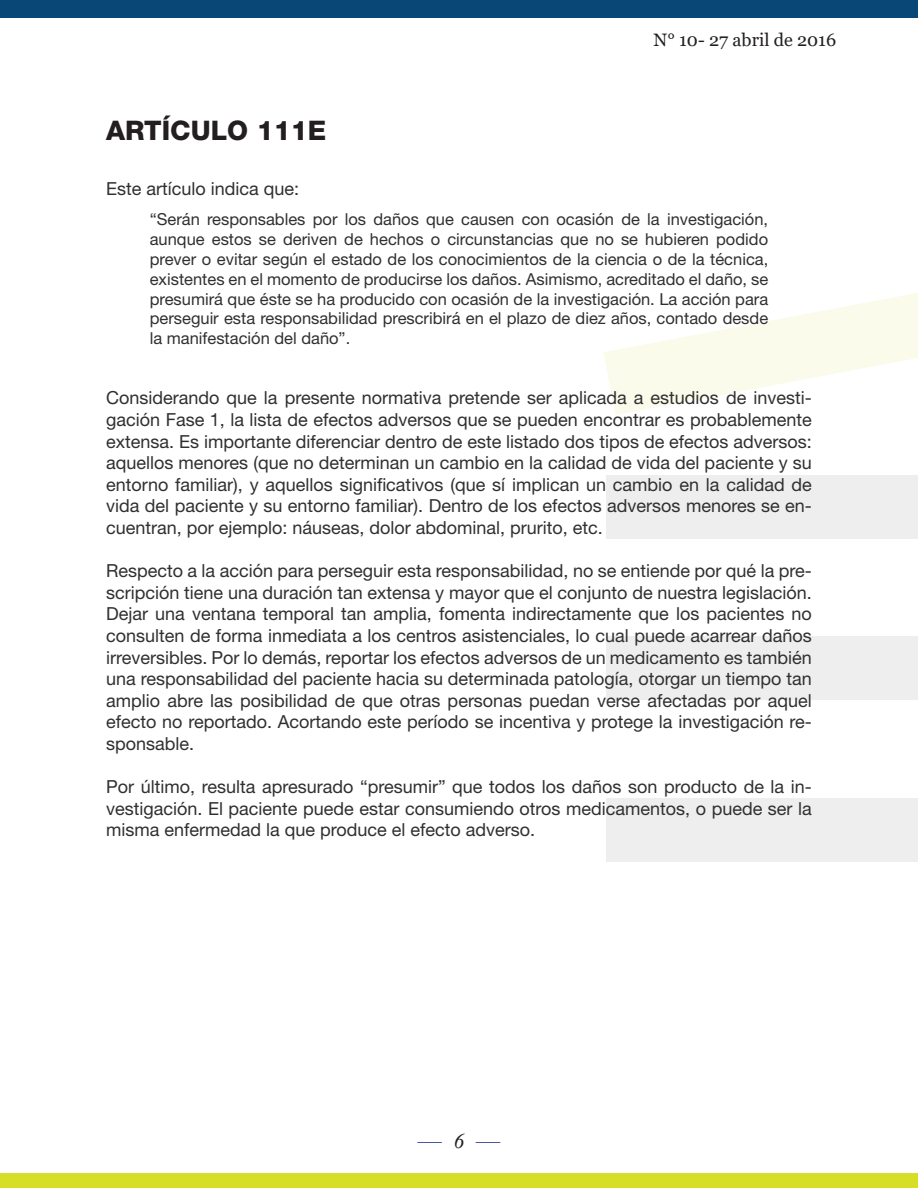
<style>
.page{position:relative;width:918px;height:1188px;background:#fff}
.page>*{position:absolute;margin:0;border:0;box-sizing:border-box;transform-origin:0 0}
.t1{font:800 27px "Helvetica Neue LT Std";color:#231f20}
.t2{font:24px "Times New Roman";color:#253f8e}
.body{font:18px/21.6px "Helvetica Neue";color:#312f30;text-align:justify}
.t3{font:18px "Georgia";color:#231f20}
.body-2{font:16.5px/19.8px "Helvetica Neue";color:#312f30;text-align:justify}
.s1{font-style:italic;font-size:21px;color:#231f20}
</style>
<div class="page">
<svg style="left:604px;top:293px;width:314px;height:122px"></svg>
<div style="left:606px;top:475px;width:312px;height:63px;background:#eee"></div>
<div style="left:606px;top:798px;width:312px;height:64px;background:#eee"></div>
<div style="left:606px;top:636px;width:312px;height:64px;background:#eee"></div>
<div style="left:0;top:1174px;width:918px;height:14px;background:#d6de25"></div>
<div style="left:0;top:0;width:918px;height:18px;background:#094776"></div>
<p class="t1" style="left:106px;top:114px;width:222px">ARTÍCULO 111E</p>
<p class="t3" style="left:654px;top:29px;width:184px">N° 10- 27 abril de 2016</p>
<p class="body" style="left:106px;top:179px;width:195px">Este artículo indica que:</p>
<p class="body-2" style="left:150px;top:211px;width:620px">“Serán responsables por los daños que causen con ocasión de la investigación, aunque estos se deriven de hechos o circunstancias que no se hubieren podido prever o evitar según el estado de los conocimientos de la ciencia o de la técnica, existentes en el momento de producirse los daños. Asimismo, acreditado el daño, se presumirá que éste se ha producido con ocasión de la investigación. La acción para perseguir esta responsabilidad prescribirá en el plazo de diez años, contado desde la manifestación del daño”.</p>
<p class="body" style="left:106px;top:388px;width:707px">Considerando que la presente normativa pretende ser aplicada a estudios de investi&shy;gación Fase 1, la lista de efectos adversos que se pueden encontrar es probablemente extensa. Es importante diferenciar dentro de este listado dos tipos de efectos adversos: aquellos menores (que no determinan un cambio en la calidad de vida del paciente y su entorno familiar), y aquellos significativos (que sí implican un cambio en la calidad de vida del paciente y su entorno familiar). Dentro de los efectos adversos menores se en&shy;cuentran, por ejemplo: náuseas, dolor abdominal, prurito, etc.</p>
<p class="body" style="left:106px;top:561px;width:707px">Respecto a la acción para perseguir esta responsabilidad, no se entiende por qué la pre&shy;scripción tiene una duración tan extensa y mayor que el conjunto de nuestra legislación.<br>Dejar una ventana temporal tan amplia, fomenta indirectamente que los pacientes no consulten de forma inmediata a los centros asistenciales, lo cual puede acarrear daños irreversibles. Por lo demás, reportar los efectos adversos de un medicamento es también una responsabilidad del paciente hacia su determinada patología, otorgar un tiempo tan amplio abre las posibilidad de que otras personas puedan verse afectadas por aquel efecto no reportado. Acortando este período se incentiva y protege la investigación re&shy;sponsable.</p>
<p class="body" style="left:106px;top:777px;width:707px">Por último, resulta apresurado “presumir” que todos los daños son producto de la in&shy;vestigación. El paciente puede estar consumiendo otros medicamentos, o puede ser la misma enfermedad la que produce el efecto adverso.</p>
<h2 class="t2" style="left:418px;top:1123px;width:84px">— <span class="s1">6</span> —</h2>
</div>
